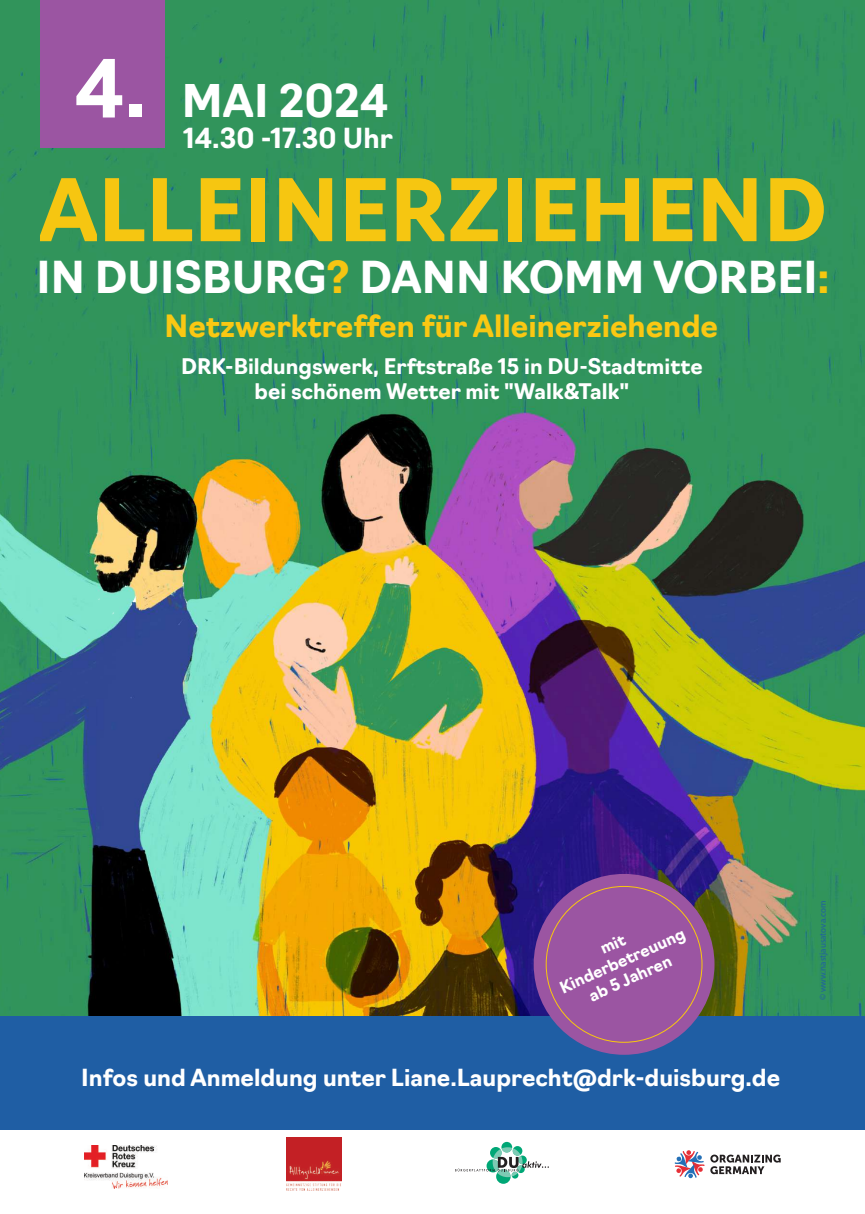
<style>
.page{position:relative;width:865px;height:1214px;background:#fff}
.page>*{position:absolute;margin:0;border:0;box-sizing:border-box;transform-origin:0 0}
.t1{font:700 84px "Navigo";color:#f6c611}
.t2{font:700 44px "Navigo";color:#fff}
.t3{font:700 43px "Navigo";color:#fff}
.t4{font:700 30px "Navigo";color:#fac813}
.t5{font:700 27px "Navigo";color:#fff}
.t6{font:700 23px "Navigo";color:#fff}
.t7{font:700 21px/25.2px "Navigo";color:#fff;text-align:center}
.t8{font:700 16px/19.2px "Navigo";color:#fff;text-align:center}
.t9{font:9px "Myriad Pro";color:#1f5ea4}
.s1{font-size:77px}
.s2{color:#f5c512}
.s3{color:#f7c80f}
</style>
<div class="page">
<img style="left:0;top:0;width:865px;height:1016px">
<div style="left:0;top:1016px;width:865px;height:186px;background:#1f5ea4"></div>
<div style="left:40px;top:0;width:124px;height:148px;background:#9b55a2"></div>
<div style="left:533px;top:873px;width:181px;height:181px;background:#9b55a2;border-radius:50%"></div>
<div style="left:0;top:1129px;width:865px;height:84px;background:#fff"></div>
<svg style="left:496px;top:1169px;width:14px;height:14px"></svg>
<svg style="left:501px;top:1141px;width:11px;height:11px"></svg>
<svg style="left:455px;top:1147px;width:94px;height:29px"></svg>
<img style="left:84px;top:1145px;width:84px;height:43px">
<img style="left:286px;top:1137px;width:56px;height:53px">
<svg style="left:674px;top:1150px;width:30px;height:27px"></svg>
<svg style="left:710px;top:1154px;width:70px;height:19px"></svg>
<h2 class="t2" style="left:75px;top:66px;width:315px"><span class="s1">4.</span> MAI 2024</h2>
<p class="t5" style="left:183px;top:116px;width:211px">14.30 -17.30 Uhr</p>
<h1 class="t1" style="left:39px;top:145px;width:790px">ALLEINERZIEHEND</h1>
<h3 class="t3" style="left:37px;top:243px;width:794px">IN DUISBURG<span class="s2">?</span> DANN KOMM VORBEI<span class="s3">:</span></h3>
<h3 class="t4" style="left:165px;top:302px;width:555px">Netzwerktreffen für Alleinerziehende</h3>
<p class="t7" style="left:181px;top:351px;width:523px">DRK-Bildungswerk, Erftstraße 15 in DU-Stadtmitte bei schönem Wetter mit "Walk&amp;Talk"</p>
<p class="t8" style="left:548px;top:960px;width:137px;rotate:-24deg">mit<br>Kinderbetreuung ab 5 Jahren</p>
<p class="t6" style="left:81px;top:1059px;width:700px">Infos und Anmeldung unter Liane.Lauprecht@drk-duisburg.de</p>
<p class="t9" style="left:817px;top:1000px;width:101px;rotate:-90deg">© www.nastjausatova.com</p>
</div>
